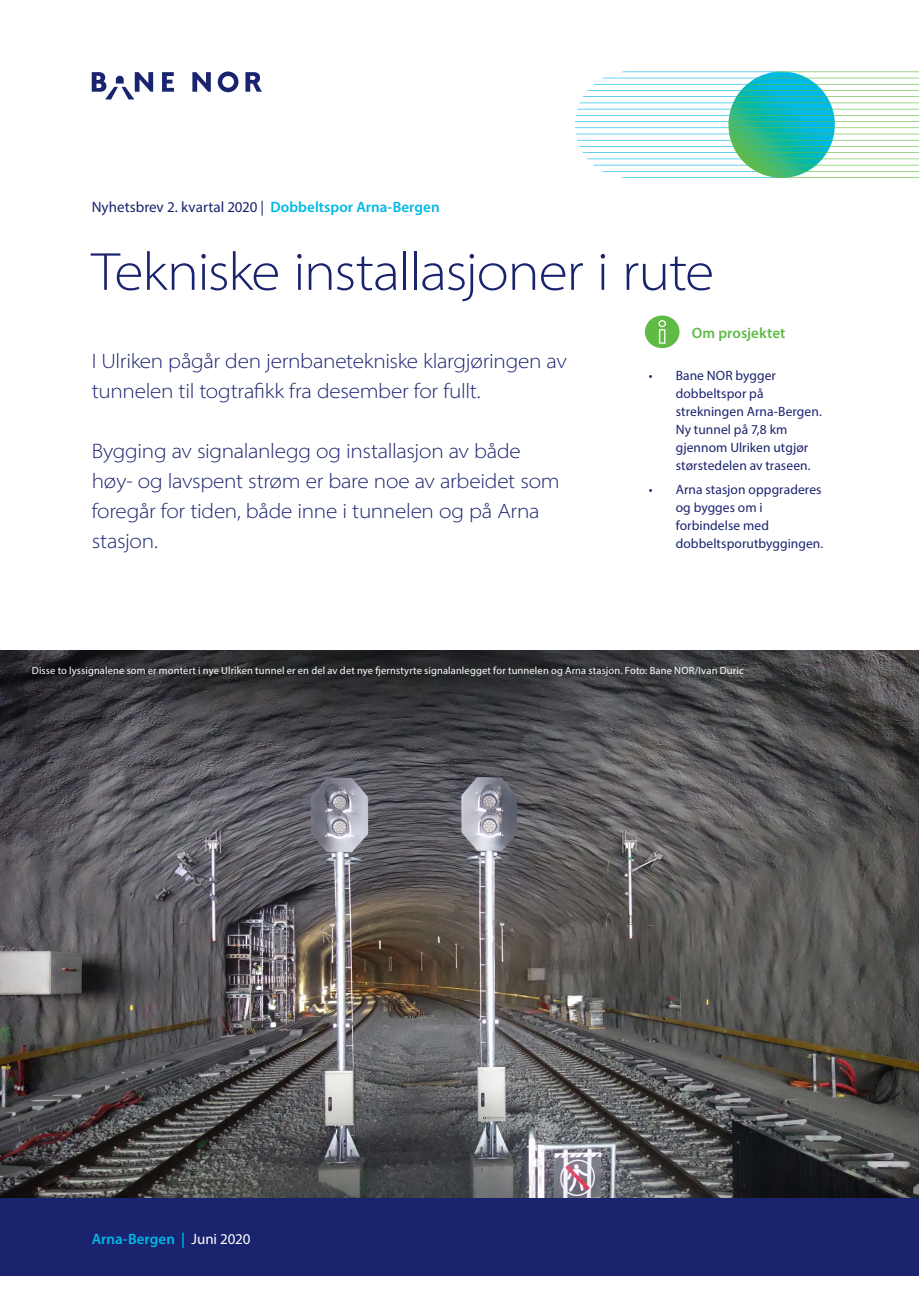
<style>
.page{position:relative;width:919px;height:1289px;background:#fff}
.page>*{position:absolute;margin:0;border:0;box-sizing:border-box;transform-origin:0 0}
.M_H1{font:300 semi-expanded 54px "Myriad Pro";letter-spacing:-.025em;color:#1a236e}
.M_Ingress{font:300 semi-expanded 21px/30px "Myriad Pro";letter-spacing:-.015em;color:#1a236e}
.t1{font:15px "Myriad Pro";letter-spacing:.005em;color:#1a236e}
.t2{font:600 15px "Myriad Pro";letter-spacing:.005em;color:#00b9e7}
.M_Fakta_H1{font:600 15px "Myriad Pro";letter-spacing:.005em;color:#60bb46}
.t3{font:13.5px/18px "Myriad Pro";letter-spacing:.005em;color:#1a236e}
.M_Bildetekst{font:10.5px "Myriad Pro";letter-spacing:.015em;color:#fff}
.s1{font-weight:600;color:#00b9e7}
.s2{font-weight:400;color:#fff}
</style>
<div class="page">
<svg style="left:245px;top:72px;width:17px;height:20px"></svg>
<svg style="left:192px;top:72px;width:19px;height:20px"></svg>
<svg style="left:162px;top:72px;width:12px;height:20px"></svg>
<svg style="left:218px;top:71px;width:20px;height:21px"></svg>
<svg style="left:92px;top:72px;width:61px;height:27px"></svg>
<div style="left:0;top:1197px;width:918px;height:79px;background:#1a236e"></div>
<svg style="left:575px;top:72px;width:343px;height:106px"></svg>
<img style="left:0;top:650px;width:918px;height:547px">
<div style="left:644px;top:315px;width:35px;height:33px;background:#60bb46;border-radius:50%"></div>
<svg style="left:658px;top:320px;width:11px;height:28px"></svg>
<p class="t1" style="left:92px;top:197px;width:349px">Nyhetsbrev 2. kvartal 2020 | <span class="s1">Dobbeltspor Arna-Bergen</span></p>
<p class="M_H1" style="left:92px;top:239px;width:624px">Tekniske installasjoner i rute</p>
<p class="M_Ingress" style="left:92px;top:345px;width:476px">I Ulriken pågår den jernbanetekniske klargjøringen av tunnelen til togtrafikk fra desember for fullt.</p>
<p class="M_Ingress" style="left:92px;top:435px;width:469px">Bygging av signalanlegg og installasjon av både høy- og lavspent strøm er bare noe av arbeidet som foregår for tiden, både inne i tunnelen og på Arna stasjon.</p>
<p class="M_Fakta_H1" style="left:691px;top:323px;width:95px">Om prosjektet</p>
<p class="t3" style="left:675px;top:366px;width:148px;text-indent:-27px">• Bane NOR bygger dobbeltspor på strekningen Arna-Bergen.<br>Ny tunnel på 7,8 km gjennom Ulriken utgjør størstedelen av traseen.</p>
<p class="t3" style="left:675px;top:480px;width:149px;text-indent:-27px">• Arna stasjon oppgraderes og bygges om i forbindelse med dobbeltsporutbyggingen.</p>
<p class="M_Bildetekst" style="left:32px;top:664px;width:713px">Disse to lyssignalene som er montert i nye Ulriken tunnel er en del av det nye fjernstyrte signalanlegget for tunnelen og Arna stasjon. Foto: Bane NOR/Ivan Duric</p>
<p class="t2" style="left:92px;top:1229px;width:160px">Arna-Bergen | <span class="s2">Juni 2020</span></p>
</div>
